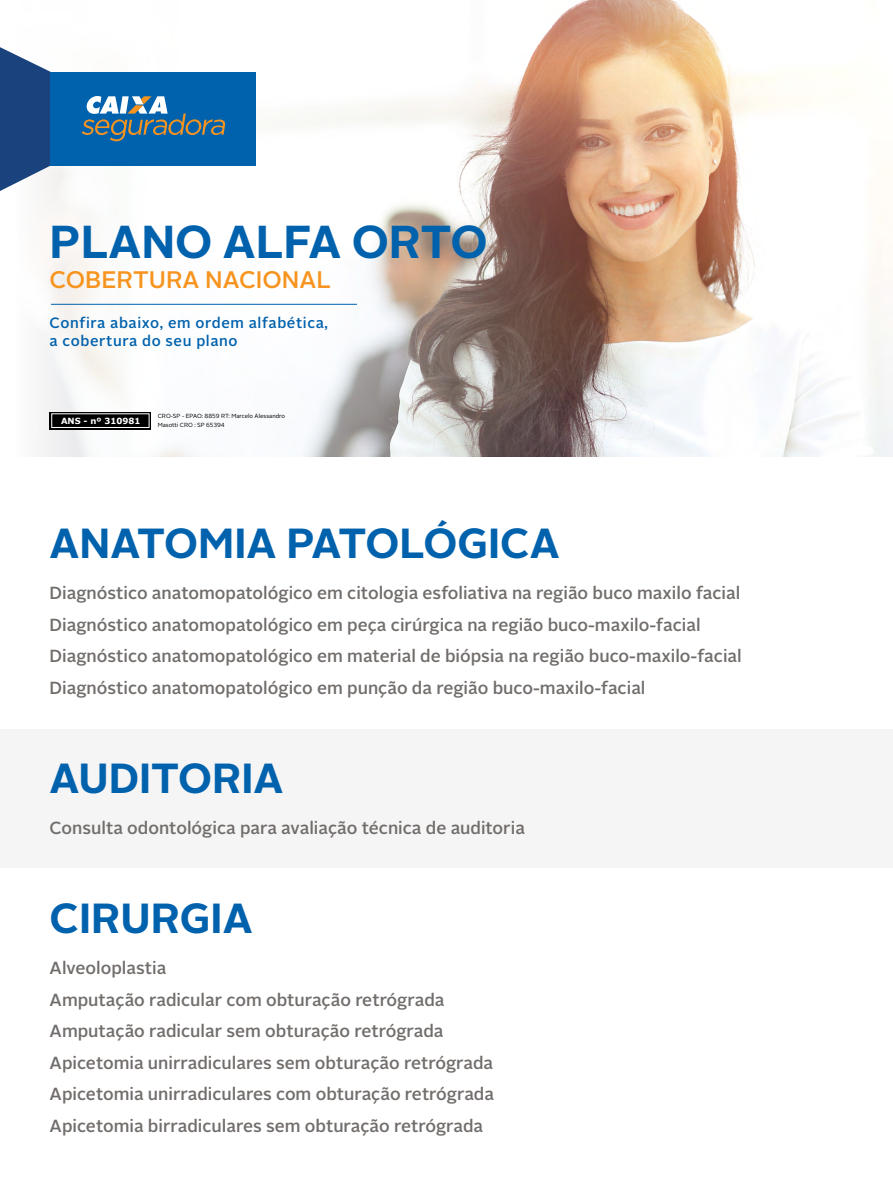
<style>
.page{position:relative;width:893px;height:1191px;background:#fff}
.page>*{position:absolute;margin:0;border:0;box-sizing:border-box;transform-origin:0 0}
.t1{font:700 46.06px "Alright Sans";color:#0061ad}
.t2{font:700 42px "Alright Sans";color:#0061ad}
.t3{font:500 23.9px "Alright Sans";color:#f7941f}
.t4{font:500 17.5px/31.5px "Alright Sans";color:#716d6b}
.t5{font:500 14.91px/17.9px "Alright Sans";letter-spacing:.04em;color:#0061ad}
.t6{font:700 8.44px "Verdana";color:#fff}
.t7{font:5.95px "Alright Sans";color:#000}
</style>
<div class="page">
<div style="left:0;top:729px;width:893px;height:139px;background:#f5f5f5"></div>
<svg style="left:42px;top:0;width:851px;height:456px"></svg>
<div style="left:50px;top:412px;width:101px;height:17px;background:#000"></div>
<div style="left:51px;top:413px;width:98px;height:15px;border:1px solid #fff"></div>
<hr style="left:51px;top:304px;width:306px;height:1px;background:#0061ad">
<svg style="left:0;top:47px;width:50px;height:144px"></svg>
<div style="left:50px;top:72px;width:206px;height:93px;background:#0061ad"></div>
<svg style="left:82px;top:96px;width:144px;height:45px"></svg>
<h1 class="t1" style="left:50px;top:210px;width:440px">PLANO ALFA ORTO</h1>
<h3 class="t3" style="left:50px;top:263px;width:283px">COBERTURA NACIONAL</h3>
<p class="t5" style="left:50px;top:314px;width:280px">Confira abaixo, em ordem alfabética, a cobertura do seu plano</p>
<p class="t6" style="left:61px;top:415px;width:81px">ANS - nº 310981</p>
<p class="t7" style="left:158px;top:412px;width:129px">CRO-SP - EPAO: 8859 RT: Marcelo Alessandro</p>
<p class="t7" style="left:158px;top:420px;width:68px">Masotti CRO : SP 65394</p>
<h2 class="t2" style="left:50px;top:514px;width:512px">ANATOMIA PATOLÓGICA</h2>
<p class="t4" style="left:50px;top:578px;width:694px">Diagnóstico anatomopatológico em citologia esfoliativa na região buco maxilo facial Diagnóstico anatomopatológico em peça cirúrgica na região buco-maxilo-facial Diagnóstico anatomopatológico em material de biópsia na região buco-maxilo-facial Diagnóstico anatomopatológico em punção da região buco-maxilo-facial</p>
<h2 class="t2" style="left:50px;top:748px;width:235px">AUDITORIA</h2>
<p class="t4" style="left:50px;top:812px;width:477px">Consulta odontológica para avaliação técnica de auditoria</p>
<h2 class="t2" style="left:50px;top:888px;width:205px">CIRURGIA</h2>
<p class="t4" style="left:50px;top:952px;width:446px">Alveoloplastia<br>Amputação radicular com obturação retrógrada Amputação radicular sem obturação retrógrada Apicetomia unirradiculares sem obturação retrógrada Apicetomia unirradiculares com obturação retrógrada Apicetomia birradiculares sem obturação retrógrada</p>
</div>
